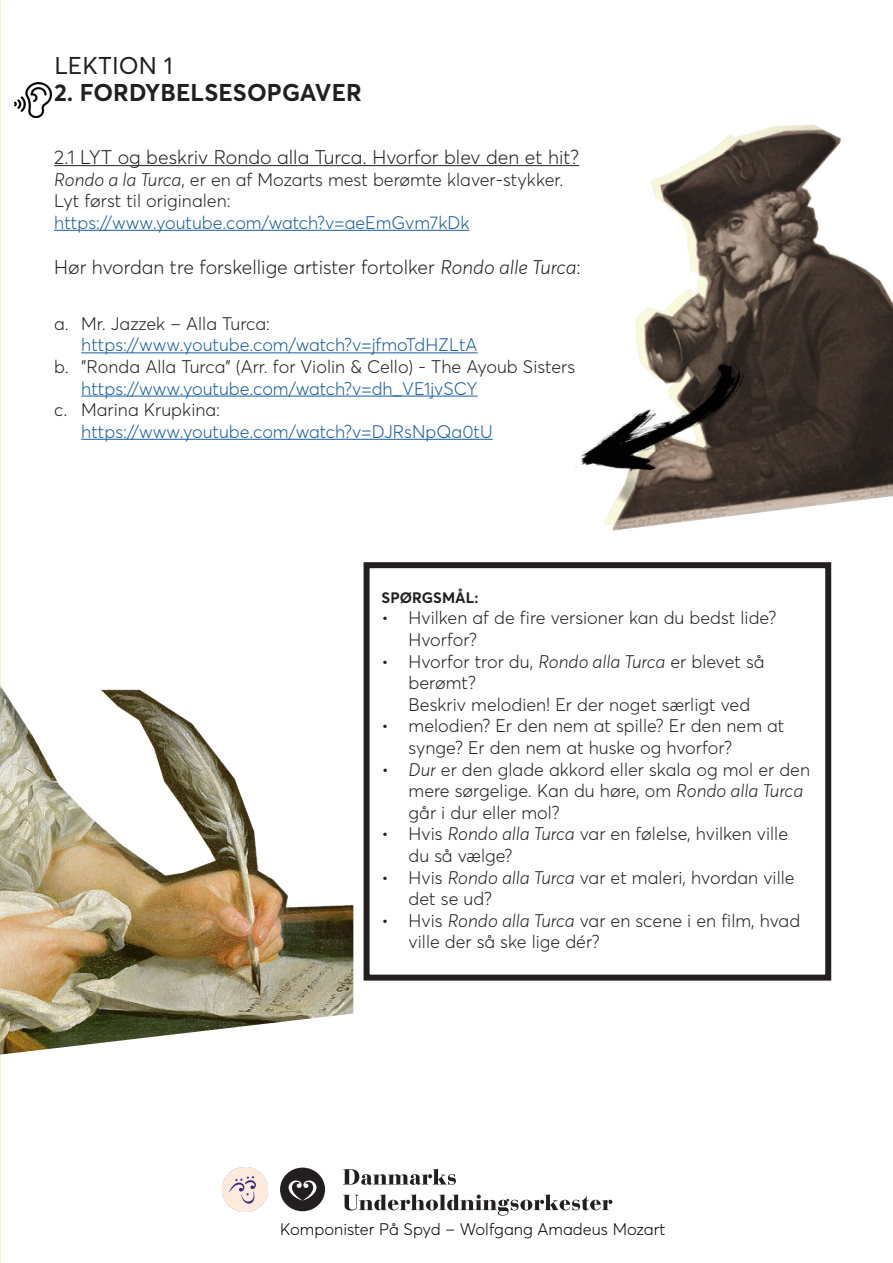
<style>
.page{position:relative;width:893px;height:1263px;background:#fff}
.page>*{position:absolute;margin:0;border:0;box-sizing:border-box;transform-origin:0 0}
.t1{font:700 24px "Averta";letter-spacing:.005em;color:#231f20}
.t2{font:24px "Averta";letter-spacing:.005em;color:#231f20}
.t3{font:300 19.5px "Averta";color:#231f20}
.t4{font:300 18px/21.6px "Averta";color:#231f20}
.t5{font:300 18px/21.6px "Averta";color:#175d9e}
.t6{font:300 16.5px "Averta";color:#000}
.t7{font:700 15px "Averta";letter-spacing:.005em;color:#231f20}
.s1{font-style:italic}
.s2{color:#231f20}
.s3{color:#175d9e}
</style>
<div class="page">
<img style="left:0;top:776px;width:1px;height:487px">
<img style="left:553px;top:124px;width:340px;height:407px">
<img style="left:557px;top:353px;width:207px;height:138px">
<img style="left:0;top:648px;width:353px;height:406px">
<svg style="left:280px;top:1167px;width:45px;height:44px"></svg>
<svg style="left:343px;top:1169px;width:113px;height:16px"></svg>
<svg style="left:343px;top:1194px;width:269px;height:22px"></svg>
<img style="left:222px;top:1167px;width:46px;height:44px">
<hr style="left:54px;top:165px;width:525px;height:1px;background:#231f20">
<hr style="left:54px;top:230px;width:416px;height:1px;background:#175d9e">
<hr style="left:81px;top:353px;width:397px;height:1px;background:#175d9e">
<hr style="left:81px;top:396px;width:396px;height:1px;background:#175d9e">
<hr style="left:81px;top:439px;width:412px;height:1px;background:#175d9e">
<div style="left:364px;top:562px;width:467px;height:419px;border:6px solid #231f20"></div>
<img style="left:15px;top:83px;width:36px;height:34px">
<p class="t2" style="left:54px;top:50px;width:120px">LEKTION 1</p>
<p class="t1" style="left:54px;top:77px;width:309px">2. FORDYBELSESOPGAVER</p>
<p class="t3" style="left:54px;top:145px;width:526px">2.1 LYT og beskriv Rondo alla Turca. Hvorfor blev den et hit?</p>
<p class="t4" style="left:54px;top:168px;width:511px"><span class="s1">Rondo a la Turca</span>, er en af Mozarts mest berømte klaver-stykker.</p>
<p class="t4" style="left:54px;top:190px;width:178px">Lyt først til originalen:</p>
<p class="t5" style="left:54px;top:212px;width:417px">https://www.youtube.com/watch?v=aeEmGvm7kDk</p>
<p class="t3" style="left:54px;top:255px;width:528px">Hør hvordan tre forskellige artister fortolker <span class="s1">Rondo alle Turca</span>:</p>
<p class="t5" style="left:81px;top:313px;width:398px;text-indent:-27px"><span class="s2">a. Mr. Jazzek – Alla Turca: </span>https://www.youtube.com/watch?v=jfmoTdHZLtA</p>
<p class="t4" style="left:81px;top:356px;width:495px;text-indent:-27px">b. ”Ronda Alla Turca” (Arr. for Violin &amp; Cello) - The Ayoub Sisters <span class="s3">https://www.youtube.com/watch?v=dh_VE1jvSCY</span></p>
<p class="t5" style="left:81px;top:399px;width:413px;text-indent:-27px"><span class="s2">c. Marina Krupkina: </span>https://www.youtube.com/watch?v=DJRsNpQa0tU</p>
<p class="t7" style="left:382px;top:588px;width:98px">SPØRGSMÅL:</p>
<p class="t4" style="left:409px;top:607px;width:369px;text-indent:-27px">• Hvilken af de fire versioner kan du bedst lide?<br>Hvorfor?</p>
<p class="t4" style="left:409px;top:650px;width:357px;text-indent:-27px">• Hvorfor tror du, <span class="s1">Rondo alla Turca</span> er blevet så berømt?<br>Beskriv melodien! Er der noget særligt ved</p>
<p class="t4" style="left:409px;top:715px;width:377px;text-indent:-27px">• melodien? Er den nem at spille? Er den nem at synge? Er den nem at huske og hvorfor?</p>
<p class="t4" style="left:409px;top:758px;width:403px;text-indent:-27px"><span class="s1">• Dur</span> er den glade akkord eller skala og mol er den mere sørgelige. Kan du høre, om <span class="s1">Rondo alla Turca </span>går i dur eller mol?</p>
<p class="t4" style="left:409px;top:823px;width:381px;text-indent:-27px">• Hvis <span class="s1">Rondo alla Turca</span> var en følelse, hvilken ville du så vælge?</p>
<p class="t4" style="left:409px;top:866px;width:388px;text-indent:-27px">• Hvis <span class="s1">Rondo alla Turca</span> var et maleri, hvordan ville det se ud?</p>
<p class="t4" style="left:409px;top:909px;width:393px;text-indent:-27px">• Hvis <span class="s1">Rondo alla Turca</span> var en scene i en film, hvad ville der så ske lige dér?</p>
<p class="t6" style="left:280px;top:1219px;width:387px">Komponister På Spyd – Wolfgang Amadeus Mozart</p>
</div>
